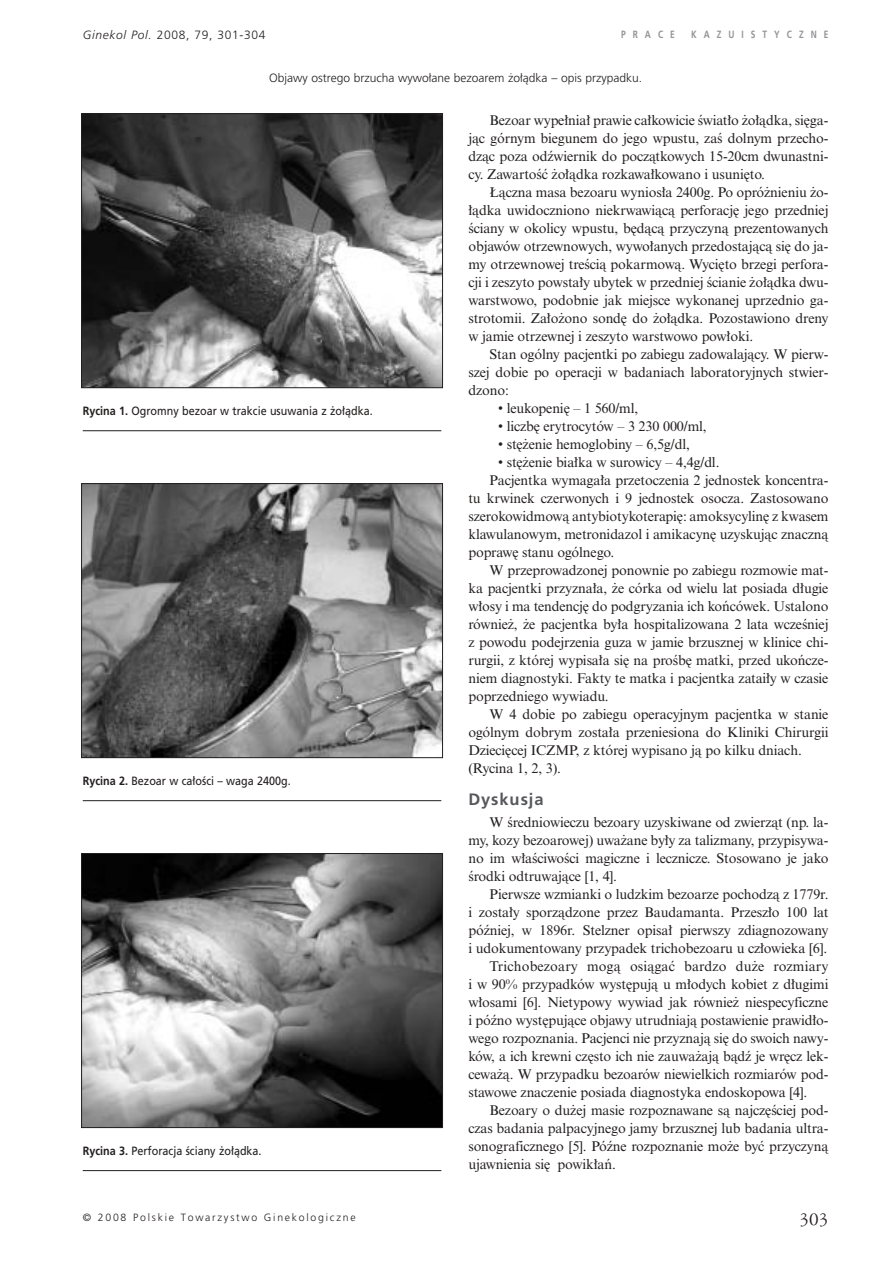
<style>
.page{position:relative;width:893px;height:1262px;background:#fff}
.page>*{position:absolute;margin:0;border:0;box-sizing:border-box;transform-origin:0 0}
.t1{font:19.5px "American Garamond PL";color:#231f1f}
.t2{font:700 16.5px "Pfrutiger";letter-spacing:.055em;color:#57585b}
.t3{font:14.1px "Times NR PL";letter-spacing:-.01em;color:#231f1f}
.t4{font:14.1px "Times NR PL";letter-spacing:.01em;color:#231f1f}
.t5{font:12px "Pfrutiger Roman";color:#231f1f;scale:.9 1}
.t6{font:300 12px "Pfrutiger";color:#231f1f}
.t7{font:300 12px "Pfrutiger";letter-spacing:.055em;color:#231f1f}
.t8{font:300 10.5px "Pfrutiger";letter-spacing:.165em;color:#231f1f}
.t9{font:700 10.5px "Pfrutiger";letter-spacing:.835em;color:#939497;scale:.8 1}
.s1{font-style:italic}
.s2{font-family:"Pfrutiger";font-weight:700}
</style>
<div class="page">
<img style="left:83px;top:115px;width:358px;height:271px">
<div style="left:81px;top:113px;width:362px;height:275px;border:1px solid #231f1f"></div>
<hr style="left:83px;top:430px;width:358px;height:1px;background:#231f1f">
<img style="left:83px;top:485px;width:358px;height:271px">
<div style="left:81px;top:483px;width:362px;height:275px;border:1px solid #231f1f"></div>
<hr style="left:83px;top:800px;width:358px;height:1px;background:#231f1f">
<img style="left:83px;top:855px;width:358px;height:270px">
<div style="left:81px;top:853px;width:362px;height:274px;border:1px solid #231f1f"></div>
<hr style="left:83px;top:1170px;width:358px;height:1px;background:#231f1f">
<p class="t7" style="left:83px;top:31px;width:184px"><span class="s1">Ginekol Pol.</span> 2008, 79, 301-304</p>
<p class="t9" style="left:621px;top:31px;width:69px">PRACE</p>
<p class="t9" style="left:691px;top:31px;width:173px">KAZUISTYCZNE</p>
<p class="t6" style="left:269px;top:73px;width:374px">Objawy ostrego brzucha wywo∏ane bezoarem ˝o∏àdka – opis przypadku.</p>
<p class="t5" style="left:83px;top:406px;width:324px"><span class="s2">Rycina 1.</span> Ogromny bezoar w trakcie usuwania z ˝o∏àdka.</p>
<p class="t5" style="left:83px;top:776px;width:233px"><span class="s2">Rycina 2.</span> Bezoar w ca∏oÊci – waga 2400g.</p>
<p class="t5" style="left:83px;top:1146px;width:200px"><span class="s2">Rycina 3.</span> Perforacja Êciany ˝o∏àdka.</p>
<p class="t3" style="left:489px;top:115px;width:340px">Bezoar wype∏nia∏ prawie ca∏kowicie Êwiat∏o ˝o∏àdka, si´ga-</p>
<p class="t3" style="left:468px;top:133px;width:361px">jàc górnym biegunem do jego wpustu, zaÊ dolnym przecho-</p>
<p class="t3" style="left:468px;top:151px;width:361px">dzàc poza odêwiernik do poczàtkowych 15-20cm dwunastni-</p>
<p class="t3" style="left:468px;top:169px;width:298px">cy. ZawartoÊç ˝o∏àdka rozkawa∏kowano i usuni´to.</p>
<p class="t3" style="left:489px;top:187px;width:340px">¸àczna masa bezoaru wynios∏a 2400g. Po opró˝nieniu ˝o-</p>
<p class="t3" style="left:468px;top:205px;width:361px">∏àdka uwidoczniono niekrwawiàcà perforacj´ jego przedniej</p>
<p class="t3" style="left:468px;top:223px;width:361px">Êciany w okolicy wpustu, b´dàcà przyczynà prezentowanych</p>
<p class="t3" style="left:468px;top:241px;width:361px">objawów otrzewnowych, wywo∏anych przedostajàcà si´ do ja-</p>
<p class="t3" style="left:468px;top:259px;width:361px">my otrzewnowej treÊcià pokarmowà. Wyci´to brzegi perfora-</p>
<p class="t3" style="left:468px;top:277px;width:361px">cji i zeszyto powsta∏y ubytek w przedniej Êcianie ˝o∏àdka dwu-</p>
<p class="t3" style="left:468px;top:295px;width:361px">warstwowo, podobnie jak miejsce wykonanej uprzednio ga-</p>
<p class="t3" style="left:468px;top:313px;width:361px">strotomii. Za∏o˝ono sond´ do ˝o∏àdka. Pozostawiono dreny</p>
<p class="t3" style="left:468px;top:331px;width:286px">w jamie otrzewnej i zeszyto warstwowo pow∏oki.</p>
<p class="t3" style="left:489px;top:349px;width:340px">Stan ogólny pacjentki po zabiegu zadowalajàcy. W pierw-</p>
<p class="t3" style="left:468px;top:367px;width:361px">szej dobie po operacji w badaniach laboratoryjnych stwier-</p>
<p class="t3" style="left:468px;top:385px;width:42px">dzono:</p>
<p class="t3" style="left:498px;top:403px;width:142px">• leukopeni´ – 1 560/ml,</p>
<p class="t3" style="left:498px;top:421px;width:210px">• liczb´ erytrocytów – 3 230 000/ml,</p>
<p class="t3" style="left:498px;top:439px;width:193px">• st´˝enie hemoglobiny – 6,5g/dl,</p>
<p class="t3" style="left:498px;top:457px;width:223px">• st´˝enie bia∏ka w surowicy – 4,4g/dl.</p>
<p class="t3" style="left:489px;top:475px;width:340px">Pacjentka wymaga∏a przetoczenia 2 jednostek koncentra-</p>
<p class="t3" style="left:468px;top:493px;width:361px">tu krwinek czerwonych i 9 jednostek osocza. Zastosowano</p>
<p class="t3" style="left:468px;top:511px;width:361px">szerokowidmowà antybiotykoterapi´: amoksycylin´ z kwasem</p>
<p class="t3" style="left:468px;top:529px;width:361px">klawulanowym, metronidazol i amikacyn´ uzyskujàc znacznà</p>
<p class="t3" style="left:468px;top:547px;width:147px">popraw´ stanu ogólnego.</p>
<p class="t3" style="left:489px;top:565px;width:340px">W przeprowadzonej ponownie po zabiegu rozmowie mat-</p>
<p class="t3" style="left:468px;top:583px;width:361px">ka pacjentki przyzna∏a, ˝e córka od wielu lat posiada d∏ugie</p>
<p class="t3" style="left:468px;top:601px;width:361px">w∏osy i ma tendencj´ do podgryzania ich koƒcówek. Ustalono</p>
<p class="t3" style="left:468px;top:619px;width:361px">równie˝, ˝e pacjentka by∏a hospitalizowana 2 lata wczeÊniej</p>
<p class="t3" style="left:468px;top:637px;width:361px">z powodu podejrzenia guza w jamie brzusznej w klinice chi-</p>
<p class="t3" style="left:468px;top:655px;width:361px">rurgii, z której wypisa∏a si´ na proÊb´ matki, przed ukoƒcze-</p>
<p class="t3" style="left:468px;top:673px;width:361px">niem diagnostyki. Fakty te matka i pacjentka zatai∏y w czasie</p>
<p class="t3" style="left:468px;top:691px;width:142px">poprzedniego wywiadu.</p>
<p class="t3" style="left:489px;top:709px;width:340px">W 4 dobie po zabiegu operacyjnym pacjentka w stanie</p>
<p class="t3" style="left:468px;top:727px;width:361px">ogólnym dobrym zosta∏a przeniesiona do Kliniki Chirurgii</p>
<p class="t3" style="left:468px;top:745px;width:335px">Dzieci´cej ICZMP, z której wypisano jà po kilku dniach.</p>
<p class="t3" style="left:468px;top:763px;width:94px">(Rycina 1, 2, 3).</p>
<p class="t2" style="left:468px;top:793px;width:77px">Dyskusja</p>
<p class="t3" style="left:489px;top:817px;width:340px">W Êredniowieczu bezoary uzyskiwane od zwierzàt (np. la-</p>
<p class="t3" style="left:468px;top:835px;width:361px">my, kozy bezoarowej) uwa˝ane by∏y za talizmany, przypisywa-</p>
<p class="t3" style="left:468px;top:853px;width:361px">no im w∏aÊciwoÊci magiczne i lecznicze. Stosowano je jako</p>
<p class="t3" style="left:468px;top:871px;width:150px">Êrodki odtruwajàce [1, 4].</p>
<p class="t3" style="left:489px;top:889px;width:340px">Pierwsze wzmianki o ludzkim bezoarze pochodzà z 1779r.</p>
<p class="t3" style="left:468px;top:907px;width:361px">i zosta∏y sporzàdzone przez Baudamanta. Przesz∏o 100 lat</p>
<p class="t3" style="left:468px;top:925px;width:361px">póêniej, w 1896r. Stelzner opisa∏ pierwszy zdiagnozowany</p>
<p class="t3" style="left:468px;top:943px;width:360px">i udokumentowany przypadek trichobezoaru u cz∏owieka [6].</p>
<p class="t4" style="left:489px;top:961px;width:340px">Trichobezoary mogà osiàgaç bardzo du˝e rozmiary</p>
<p class="t3" style="left:468px;top:979px;width:361px">i w 90% przypadków wyst´pujà u m∏odych kobiet z d∏ugimi</p>
<p class="t3" style="left:468px;top:997px;width:361px">w∏osami [6]. Nietypowy wywiad jak równie˝ niespecyficzne</p>
<p class="t3" style="left:468px;top:1015px;width:361px">i póêno wyst´pujàce objawy utrudniajà postawienie prawid∏o-</p>
<p class="t3" style="left:468px;top:1033px;width:361px">wego rozpoznania. Pacjenci nie przyznajà si´ do swoich nawy-</p>
<p class="t3" style="left:468px;top:1051px;width:361px">ków, a ich krewni cz´sto ich nie zauwa˝ajà bàdê je wr´cz lek-</p>
<p class="t3" style="left:468px;top:1069px;width:361px">cewa˝à. W przypadku bezoarów niewielkich rozmiarów pod-</p>
<p class="t3" style="left:468px;top:1087px;width:340px">stawowe znaczenie posiada diagnostyka endoskopowa [4].</p>
<p class="t3" style="left:489px;top:1105px;width:340px">Bezoary o du˝ej masie rozpoznawane sà najcz´Êciej pod-</p>
<p class="t3" style="left:468px;top:1123px;width:361px">czas badania palpacyjnego jamy brzusznej lub badania ultra-</p>
<p class="t3" style="left:468px;top:1141px;width:361px">sonograficznego [5]. Póêne rozpoznanie mo˝e byç przyczynà</p>
<p class="t3" style="left:468px;top:1159px;width:149px">ujawnienia si´ powik∏aƒ.</p>
<p class="t8" style="left:83px;top:1213px;width:274px">© 2008 Polskie Towarzystwo Ginekologiczne</p>
<p class="t1" style="left:799px;top:1211px;width:30px">303</p>
</div>
